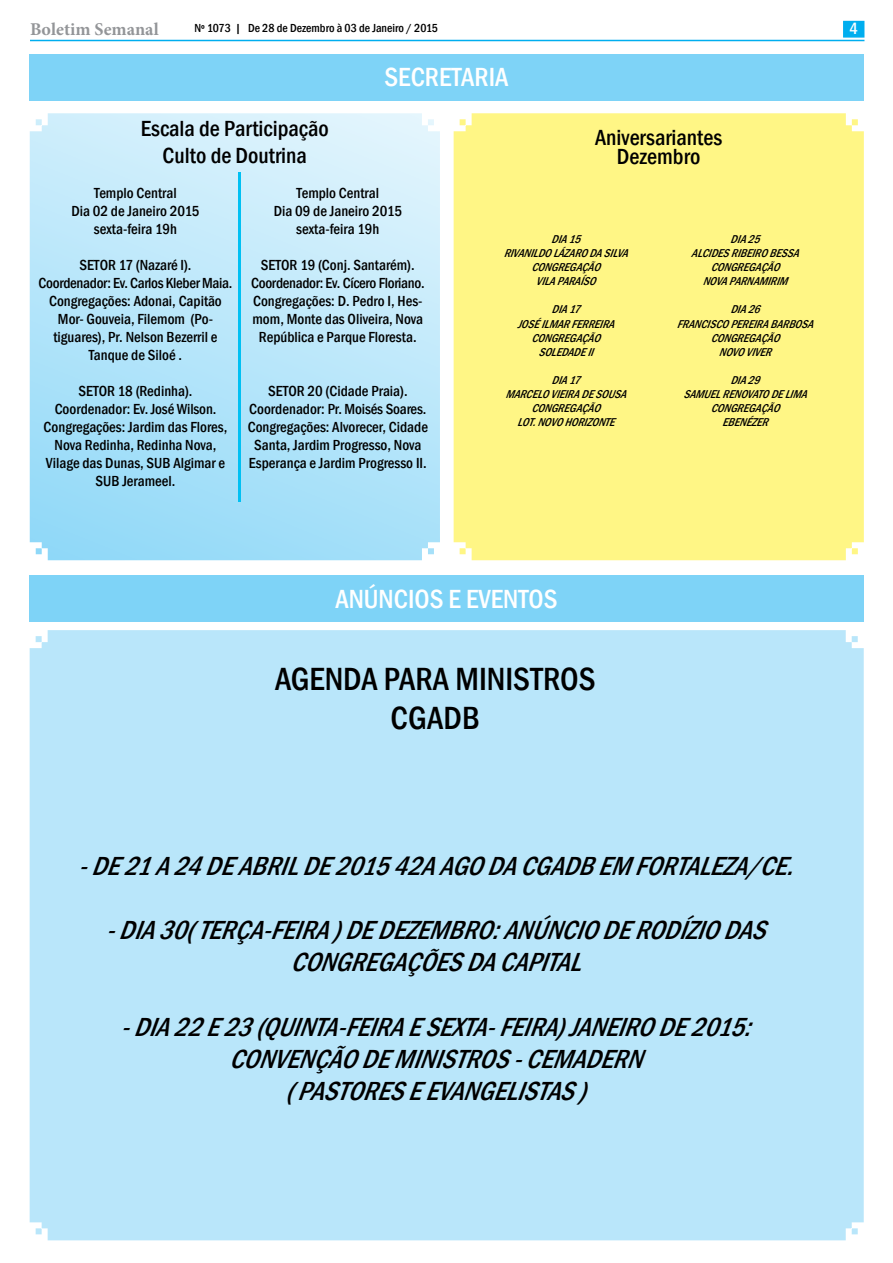
<style>
.page{position:relative;width:893px;height:1263px;background:#fff}
.page>*{position:absolute;margin:0;border:0;box-sizing:border-box;transform-origin:0 0}
.t1{font:500 condensed 33px/39.6px "Franklin Gothic";color:#000;text-align:center}
.t2{font:500 condensed 27px "Franklin Gothic";color:#fff}
.t3{font:italic 500 condensed 26.85px/32.2px "Franklin Gothic";color:#000;text-align:center}
.t4{font:500 condensed 22.5px/27px "Franklin Gothic";color:#000;text-align:center}
.t5{font:700 18px "Minion Pro";color:#939598}
.t6{font:500 condensed 16.5px "Franklin Gothic";color:#fff}
.t7{font:500 condensed 15px/18px "Franklin Gothic";color:#000;text-align:center}
.t8{font:500 condensed 12px "Franklin Gothic";color:#000}
.t9{font:italic 500 condensed 11.7px/14.1px "Franklin Gothic";color:#000}
</style>
<div class="page">
<hr style="left:30px;top:40px;width:834px;height:1px;background:#00aeef">
<div style="left:843px;top:21px;width:21px;height:17px;background:#00aeef;border:2px solid #00aeef"></div>
<div style="left:29px;top:54px;width:835px;height:47px;background:#7ed3f7"></div>
<svg style="left:30px;top:113px;width:410px;height:447px;background:#bae6fa"></svg>
<div style="left:454px;top:113px;width:410px;height:447px;background:#fff685"></div>
<div style="left:29px;top:575px;width:835px;height:47px;background:#7ed3f7"></div>
<div style="left:30px;top:630px;width:834px;height:610px;background:#b9e6fa"></div>
<hr style="left:238px;top:172px;width:3px;height:329px;background:#00c0f3">
<p class="t5" style="left:30px;top:16px;width:130px">Boletim Semanal</p>
<p class="t8" style="left:194px;top:20px;width:245px">Nº 1073 | De 28 de Dezembro à 03 de Janeiro / 2015</p>
<p class="t6" style="left:849px;top:18px;width:10px">4</p>
<h2 class="t2" style="left:384px;top:60px;width:126px">SECRETARIA</h2>
<h3 class="t4" style="left:141px;top:115px;width:189px">Escala de Participação<br>Culto de Doutrina</h3>
<h3 class="t4" style="left:595px;top:127px;width:129px;line-height:19.5px">Aniversariantes<br>Dezembro</h3>
<p class="t7" style="left:71px;top:184px;width:130px">Templo Central<br>Dia 02 de Janeiro 2015 sexta-feira 19h</p>
<p class="t7" style="left:39px;top:256px;width:195px">SETOR 17 (Nazaré I).<br>Coordenador: Ev. Carlos Kleber Maia.<br>Congregações: Adonai, Capitão<br>Mor- Gouveia, Filemom (Po&shy;tiguares), Pr. Nelson Bezerril e<br>Tanque de Siloé .</p>
<p class="t7" style="left:44px;top:382px;width:185px">SETOR 18 (Redinha).<br>Coordenador: Ev. José Wilson.<br>Congregações: Jardim das Flores,<br>Nova Redinha, Redinha Nova,<br>Vilage das Dunas, SUB Algimar e<br>SUB Jerameel.</p>
<p class="t7" style="left:274px;top:184px;width:130px">Templo Central<br>Dia 09 de Janeiro 2015 sexta-feira 19h</p>
<p class="t7" style="left:251px;top:256px;width:175px">SETOR 19 (Conj. Santarém).<br>Coordenador: Ev. Cícero Floriano.<br>Congregações: D. Pedro I, Hes&shy;mom, Monte das Oliveira, Nova<br>República e Parque Floresta.</p>
<p class="t7" style="left:248px;top:382px;width:182px">SETOR 20 (Cidade Praia).<br>Coordenador: Pr. Moisés Soares.<br>Congregações: Alvorecer, Cidade<br>Santa, Jardim Progresso, Nova<br>Esperança e Jardim Progresso II.</p>
<p class="t9" style="left:551px;top:232px;width:36px">DI A 15</p>
<p class="t9" style="left:504px;top:246px;width:13px">RI VANILDO</p>
<p class="t9" style="left:553px;top:246px;width:64px">LÁZARO DA SI LVA</p>
<p class="t9" style="left:531px;top:260px;width:14px">CONGREGA</p>
<p class="t9" style="left:536px;top:260px;width:64px;text-indent:45px">ÇÃO<br>VILA PARA ÍSO</p>
<p class="t9" style="left:551px;top:302px;width:35px">DI A 17</p>
<p class="t9" style="left:517px;top:316px;width:35px">JOSÉIL MAR</p>
<p class="t9" style="left:571px;top:316px;width:12px">FERREIRA</p>
<p class="t9" style="left:531px;top:330px;width:14px">CONGREGA</p>
<p class="t9" style="left:581px;top:330px;width:19px">ÇÃO</p>
<p class="t9" style="left:538px;top:345px;width:14px">SOLEDADE</p>
<p class="t9" style="left:587px;top:345px;width:13px">II</p>
<p class="t9" style="left:551px;top:373px;width:35px">DI A 17</p>
<p class="t9" style="left:505px;top:387px;width:16px">MARCELO</p>
<p class="t9" style="left:551px;top:387px;width:12px">VI EIRA</p>
<p class="t9" style="left:581px;top:387px;width:28px">DE SOUSA</p>
<p class="t9" style="left:531px;top:401px;width:14px">CONGREGA</p>
<p class="t9" style="left:517px;top:401px;width:83px;text-align:right">ÇÃO<br>LOT.NOVO HORIZONTE</p>
<h2 class="t2" style="left:335px;top:581px;width:224px">ANÚNCIOS E EVENTOS</h2>
<h1 class="t1" style="left:275px;top:659px;width:322px">AGENDA PARA MINISTROS<br>CGADB</h1>
<p class="t9" style="left:730px;top:232px;width:36px">DI A 25</p>
<p class="t9" style="left:691px;top:246px;width:13px">AL CIDES</p>
<p class="t9" style="left:731px;top:246px;width:13px">RI BEIRO</p>
<p class="t9" style="left:769px;top:246px;width:14px">BESSA</p>
<p class="t9" style="left:711px;top:260px;width:14px">CONGREGA</p>
<p class="t9" style="left:761px;top:260px;width:19px">ÇÃO</p>
<p class="t9" style="left:703px;top:274px;width:39px">NOVA PARNAMIRIM</p>
<p class="t9" style="left:730px;top:302px;width:36px">DI A 26</p>
<p class="t9" style="left:677px;top:316px;width:12px">FR ANCISCO</p>
<p class="t9" style="left:730px;top:316px;width:13px">PEREIRA</p>
<p class="t9" style="left:770px;top:316px;width:14px">BARBOSA</p>
<p class="t9" style="left:711px;top:330px;width:14px">CONGREGA</p>
<p class="t9" style="left:761px;top:330px;width:19px">ÇÃO</p>
<p class="t9" style="left:719px;top:345px;width:40px">NOVO VI VER</p>
<p class="t9" style="left:730px;top:373px;width:36px">DI A 29</p>
<p class="t9" style="left:683px;top:387px;width:14px">SAMUEL</p>
<p class="t9" style="left:722px;top:387px;width:14px">RENOVATO</p>
<p class="t9" style="left:771px;top:387px;width:27px">DE LI MA</p>
<p class="t9" style="left:711px;top:401px;width:14px">CONGREGA</p>
<p class="t9" style="left:722px;top:401px;width:58px;text-indent:39px">ÇÃO<br>EBEN ÉZER</p>
<h3 class="t3" style="left:78px;top:849px;width:728px">-DE21A24DEABRILDE201542A AGODACGADBEMFORTALEZA/CE.</h3>
<h3 class="t3" style="left:106px;top:914px;width:673px">-DIA30(TERÇA-FEIRA)DEDEZEMBRO:ANÚNCIODERODI ́ ZIODAS<br>CONGREGAÇÕESDACAPITAL</h3>
<h3 class="t3" style="left:121px;top:1011px;width:644px">-DIA22E23(QUINTA-FEIRAESEXTA-FEIRA)JANEIRODE2015:<br>CONVENÇÃODEMINISTROS-CEMADERN (PASTORESEEVANGELISTAS)</h3>
</div>
